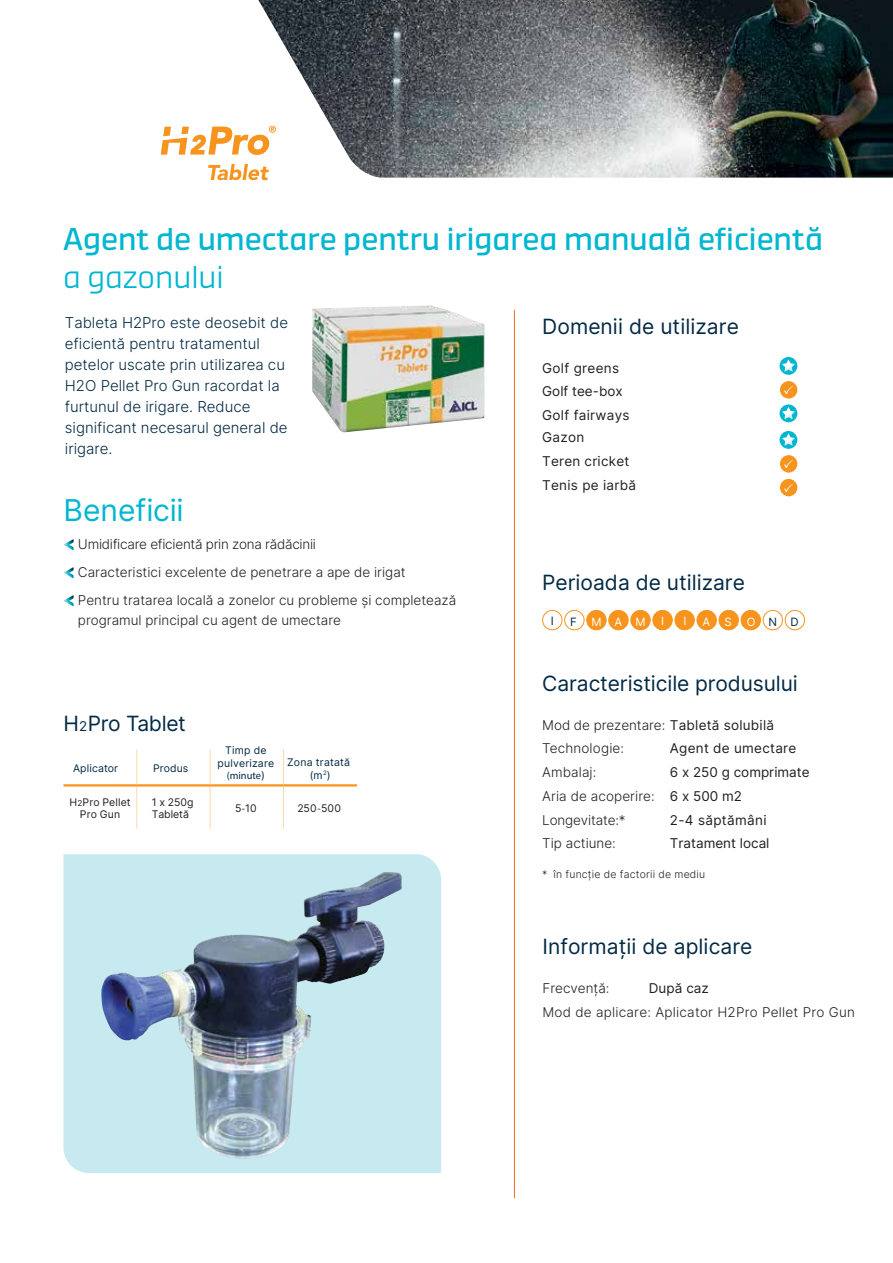
<style>
.page{position:relative;width:893px;height:1263px;background:#fff}
.page>*{position:absolute;margin:0;border:0;box-sizing:border-box;transform-origin:0 0}
.t1{font:31.5px "Demo";color:#00b6d1}
.t2{font:300 31.5px "Demo";color:#00b6d1}
.t3{font:30px "Inter";letter-spacing:-.005em;color:#00b6d1}
.t4{font:21px "Inter";color:#032a45}
.t5{font:21px "Inter";letter-spacing:-.02em;color:#032a45}
.t6{font:300 15px/21px "Inter";color:#032a45}
.t7{font:300 13.5px/23.7px "Inter";color:#231f20}
.t8{font:13.5px/23.7px "Inter";letter-spacing:.02em;color:#231f20}
.t9{font:300 13.5px "Inter";letter-spacing:.02em;color:#231f20}
.t10{font:13.5px "Inter";color:#231f20}
.t11{font:11.4px "Inter";color:#fff}
.t12{font:11.4px "Inter";color:#032a45}
.t13{font:10.5px/12.6px "Inter";letter-spacing:.015em;color:#032a45;text-align:center}
.t14{font:10.5px/12.6px "Inter";letter-spacing:.005em;color:#231f20;text-align:center}
.t15{font:300 10.5px "Inter";letter-spacing:.015em;color:#231f20}
.t16{font:10.5px "Myriad Pro";letter-spacing:-.005em;color:#032a45}
.s1{font-size:13.5px}
.s2{font-family:"Inter"}
.s3{font-size:8.25px}
.s4{font-family:"Myriad Pro"}
.s5{color:#fff}
.s6{font-weight:400}
</style>
<div class="page">
<div style="left:542px;top:610px;width:20px;height:20px;border:1px solid #f7941e;border-radius:50%"></div>
<div style="left:564px;top:610px;width:20px;height:20px;border:1px solid #f7941e;border-radius:50%"></div>
<div style="left:587px;top:610px;width:19px;height:20px;background:#f7941e;border-radius:50%"></div>
<div style="left:586px;top:610px;width:20px;height:20px;border:1px solid #f7941e;border-radius:50%"></div>
<div style="left:609px;top:610px;width:19px;height:20px;background:#f7941e;border-radius:50%"></div>
<div style="left:608px;top:610px;width:20px;height:20px;border:1px solid #f7941e;border-radius:50%"></div>
<div style="left:631px;top:610px;width:19px;height:20px;background:#f7941e;border-radius:50%"></div>
<div style="left:630px;top:610px;width:21px;height:20px;border:1px solid #f7941e;border-radius:50%"></div>
<div style="left:653px;top:610px;width:19px;height:20px;background:#f7941e;border-radius:50%"></div>
<div style="left:652px;top:610px;width:21px;height:20px;border:1px solid #f7941e;border-radius:50%"></div>
<div style="left:675px;top:610px;width:19px;height:20px;background:#f7941e;border-radius:50%"></div>
<div style="left:674px;top:610px;width:21px;height:20px;border:1px solid #f7941e;border-radius:50%"></div>
<div style="left:697px;top:610px;width:19px;height:20px;background:#f7941e;border-radius:50%"></div>
<div style="left:697px;top:610px;width:20px;height:20px;border:1px solid #f7941e;border-radius:50%"></div>
<div style="left:719px;top:610px;width:19px;height:20px;background:#f7941e;border-radius:50%"></div>
<div style="left:719px;top:610px;width:20px;height:20px;border:1px solid #f7941e;border-radius:50%"></div>
<div style="left:741px;top:610px;width:19px;height:20px;background:#f7941e;border-radius:50%"></div>
<div style="left:741px;top:610px;width:20px;height:20px;border:1px solid #f7941e;border-radius:50%"></div>
<div style="left:763px;top:610px;width:20px;height:20px;border:1px solid #f7941e;border-radius:50%"></div>
<div style="left:785px;top:610px;width:20px;height:20px;border:1px solid #f7941e;border-radius:50%"></div>
<div style="left:780px;top:357px;width:17px;height:18px;background:#00b6d1;border-radius:50%"></div>
<svg style="left:782px;top:359px;width:13px;height:13px"></svg>
<div style="left:780px;top:381px;width:17px;height:18px;background:#f7941e;border-radius:50%"></div>
<div style="left:780px;top:404px;width:17px;height:18px;background:#00b6d1;border-radius:50%"></div>
<svg style="left:782px;top:407px;width:13px;height:12px"></svg>
<div style="left:780px;top:431px;width:17px;height:18px;background:#00b6d1;border-radius:50%"></div>
<svg style="left:782px;top:433px;width:13px;height:13px"></svg>
<div style="left:780px;top:455px;width:17px;height:18px;background:#f7941e;border-radius:50%"></div>
<div style="left:780px;top:479px;width:17px;height:17px;background:#f7941e;border-radius:50%"></div>
<svg style="left:64px;top:539px;width:10px;height:11px"></svg>
<svg style="left:64px;top:567px;width:10px;height:11px"></svg>
<svg style="left:64px;top:595px;width:10px;height:11px"></svg>
<img style="left:312px;top:305px;width:173px;height:127px">
<svg style="left:63px;top:786px;width:294px;height:43px"></svg>
<hr style="left:136px;top:749px;width:1px;height:35px;background:#fed6a9">
<hr style="left:210px;top:749px;width:1px;height:35px;background:#fed6a9">
<hr style="left:283px;top:749px;width:1px;height:35px;background:#fed6a9">
<hr style="left:136px;top:786px;width:1px;height:43px;background:#fed6a9">
<hr style="left:210px;top:786px;width:1px;height:43px;background:#fed6a9">
<hr style="left:283px;top:786px;width:1px;height:43px;background:#fed6a9">
<hr style="left:63px;top:784px;width:74px;height:2px;background:#f7941e">
<hr style="left:137px;top:784px;width:73px;height:2px;background:#f7941e">
<hr style="left:210px;top:784px;width:73px;height:2px;background:#f7941e">
<hr style="left:283px;top:784px;width:74px;height:2px;background:#f7941e">
<div style="left:63px;top:854px;width:378px;height:319px;background:#c7e9f0"></div>
<img style="left:101px;top:872px;width:282px;height:287px">
<img style="left:258px;top:0;width:635px;height:178px">
<svg style="left:161px;top:126px;width:115px;height:29px"></svg>
<svg style="left:206px;top:164px;width:63px;height:16px"></svg>
<hr style="left:514px;top:310px;width:1px;height:888px;background:#f37021">
<h1 class="t1" style="left:63px;top:220px;width:761px">Agent de umectare pentru irigarea manuală eficientă</h1>
<h1 class="t2" style="left:63px;top:258px;width:162px">a gazonului</h1>
<p class="t6" style="left:65px;top:312px;width:225px">Tableta H2Pro este deosebit de eficientă pentru tratamentul petelor uscate prin utilizarea cu<br>H2O Pellet Pro Gun racordat la furtunul de irigare. Reduce significant necesarul general de irigare.</p>
<h2 class="t3" style="left:63px;top:489px;width:122px">Beneficii</h2>
<p class="t7" style="left:78px;top:530px;width:380px;line-height:28px">Umidificare eficientă prin zona rădăcinii<br>Caracteristici excelente de penetrare a ape de irigat<br>Pentru tratarea locală a zonelor cu probleme și completează</p>
<p class="t7" style="left:78px;top:608px;width:265px">programul principal cu agent de umectare</p>
<h3 class="t5" style="left:63px;top:708px;width:124px">H<span class="s1">2</span>Pro Tablet</h3>
<p class="t13" style="left:73px;top:762px;width:47px">Aplicator</p>
<p class="t13" style="left:153px;top:762px;width:37px">Produs</p>
<p class="t13" style="left:218px;top:743px;width:58px">Timp de pulverizare</p>
<p class="t16" style="left:227px;top:769px;width:39px">(minute<span class="s2">)</span></p>
<p class="t13" style="left:287px;top:756px;width:65px">Zona tratată (m<sup>2</sup>)</p>
<p class="t14" style="left:69px;top:795px;width:63px">H<span class="s3">2</span>Pro Pellet<br>Pro Gun</p>
<p class="t14" style="left:152px;top:795px;width:43px;text-align:left">1 x 250g<br>Tabletă</p>
<p class="t14" style="left:235px;top:802px;width:23px">5<span class="s4">-</span>10</p>
<p class="t14" style="left:297px;top:802px;width:45px">250<span class="s4">-</span>500</p>
<h3 class="t4" style="left:542px;top:311px;width:198px">Domenii de utilizare</h3>
<p class="t8" style="left:542px;top:356px;width:89px">Golf greens<br>Golf tee-box<br>Golf fairways</p>
<p class="t8" style="left:542px;top:425px;width:95px">Gazon<br>Teren cricket<br>Tenis pe iarbă</p>
<h3 class="t4" style="left:542px;top:567px;width:204px">Perioada de utilizare</h3>
<p class="t12" style="left:551px;top:613px;width:5px">I</p>
<p class="t12" style="left:570px;top:614px;width:8px">F</p>
<p class="t11" style="left:592px;top:614px;width:56px">MAM</p>
<p class="t11" style="left:661px;top:613px;width:5px">I</p>
<p class="t11" style="left:683px;top:613px;width:5px">I</p>
<p class="t11" style="left:703px;top:614px;width:31px">A S</p>
<p class="t12" style="left:747px;top:614px;width:54px"><span class="s5">O</span>ND</p>
<h3 class="t4" style="left:542px;top:668px;width:257px">Caracteristicile produsului</h3>
<p class="t7" style="left:542px;top:713px;width:233px">Mod de prezentare: <span class="s6">Tabletă solubilă<br></span>Technologie:</p>
<p class="t8" style="left:670px;top:736px;width:128px">Agent de umectare</p>
<p class="t7" style="left:542px;top:760px;width:269px;text-indent:128px"><span class="s6">6 x 250 g comprimate<br></span>Aria de acoperire: <span class="s6">6 x 500 m2<br></span>Longevitate:*</p>
<p class="t7" style="left:542px;top:760px;width:56px">Ambalaj:</p>
<p class="t8" style="left:670px;top:808px;width:98px">2-4 săptămâni</p>
<p class="t7" style="left:542px;top:831px;width:75px">Tip actiune:</p>
<p class="t10" style="left:670px;top:834px;width:101px">Tratament local</p>
<p class="t15" style="left:542px;top:867px;width:164px">* în funcție de factorii de mediu</p>
<h3 class="t4" style="left:542px;top:931px;width:212px">Informații de aplicare</h3>
<p class="t7" style="left:542px;top:976px;width:69px">Frecvență:</p>
<p class="t8" style="left:649px;top:976px;width:62px">După caz</p>
<p class="t9" style="left:542px;top:1002px;width:314px">Mod de aplicare: Aplicator H2Pro Pellet Pro Gun</p>
</div>
